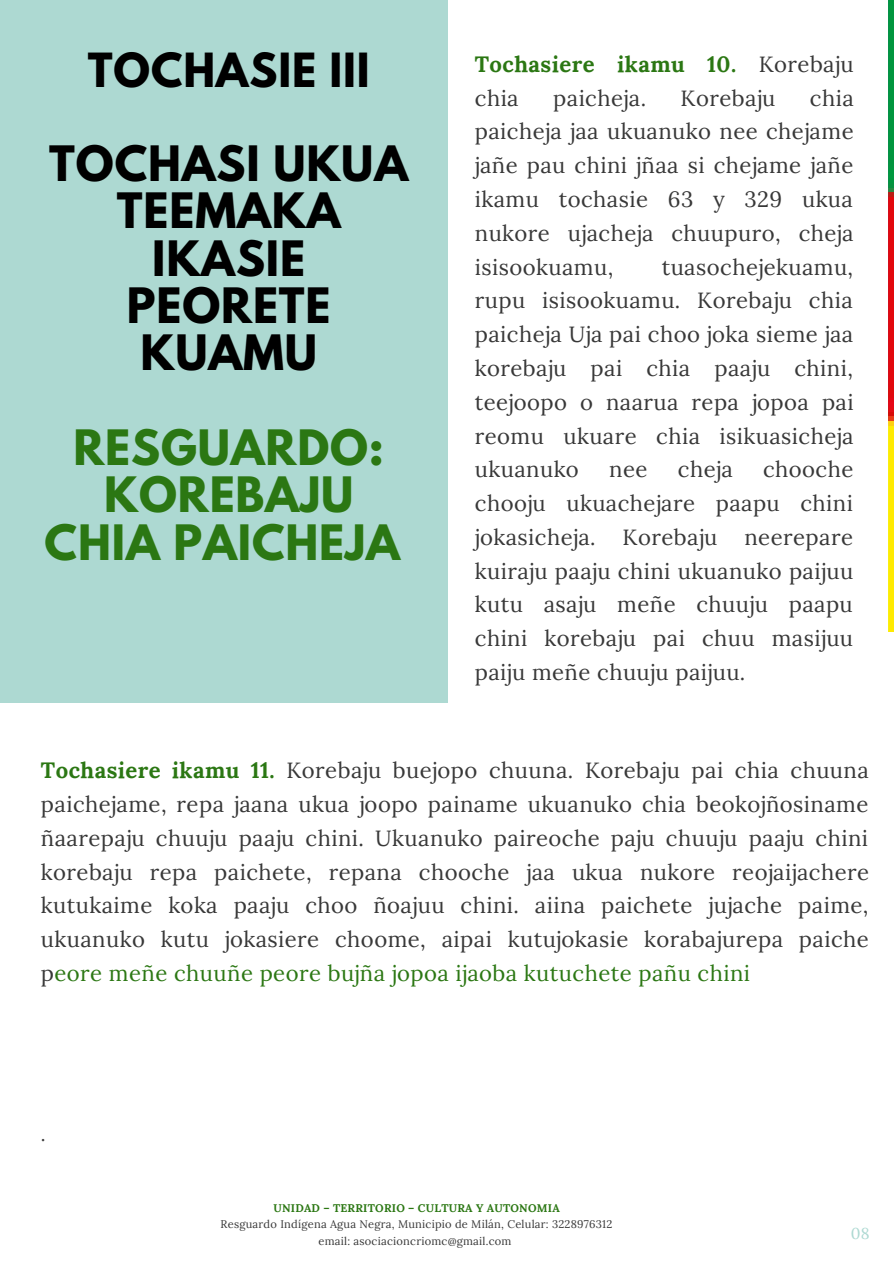
<style>
.page{position:relative;width:894px;height:1264px;background:#fff}
.page>*{position:absolute;margin:0;border:0;box-sizing:border-box;transform-origin:0 0}
.t1{font:700 43.2px/47.2px "League Spartan";letter-spacing:.02em;color:#000;text-align:center}
.t2{font:700 43.2px/47.2px "League Spartan";letter-spacing:.02em;color:#2b7713;text-align:center}
.t3{font:700 41.7px "League Spartan";letter-spacing:.02em;color:#000}
.t4{font:22.05px/33.8px "Lora";letter-spacing:.02em;color:#383838;text-align:justify}
.t5{font:700 22.05px/33.8px "Lora";letter-spacing:.02em;color:#2b7713}
.t6{font:19.35px "Lora";color:#383838}
.t7{font:15.75px "Lora";color:#add9d2}
.t8{font:11.1px/16.6px "Lora";letter-spacing:.02em;color:#383838;text-align:center}
.t9{font:700 11.1px "Lora";letter-spacing:.02em;color:#2b7713}
.s1{font-weight:400;color:#383838}
.s2{font-weight:700;color:#2b7713}
.s3{color:#2b7713}
</style>
<div class="page">
<div style="left:0;top:0;width:447px;height:702px;background:#add9d2"></div>
<img style="left:888px;top:0;width:5px;height:632px">
<h2 class="t3" style="left:88px;top:49px;width:283px">TOCHASIE III</h2>
<h1 class="t1" style="left:49px;top:146px;width:360px">TOCHASI UKUA<br>TEEMAKA<br>IKASIE<br>PEORETE<br>KUAMU</h1>
<h1 class="t2" style="left:45px;top:429px;width:357px">RESGUARDO:<br>KOREBAJU<br>CHIA PAICHEJA</h1>
<p class="t5" style="left:474px;top:47px;width:380px">Tochasiere ikamu 10. <span class="s1">Korebaju chia</span></p>
<p class="t4" style="left:474px;top:81px;width:380px;text-indent:335px">chia paicheja jaa ukuanuko nee chejame jañe pau chini jñaa si chejame jañe ikamu tochasie 63 y 329 ukua nukore ujacheja chuupuro, cheja isisookuamu,</p>
<p class="t4" style="left:553px;top:81px;width:94px">paicheja.</p>
<p class="t4" style="left:680px;top:81px;width:96px">Korebaju</p>
<p class="t4" style="left:474px;top:249px;width:380px;text-indent:187px">tuasochejekuamu, rupu isisookuamu. Korebaju chia paicheja Uja pai choo joka sieme jaa korebaju pai chia paaju chini, teejoopo o naarua repa jopoa pai reomu ukuare chia isikuasicheja ukuanuko</p>
<p class="t4" style="left:474px;top:452px;width:380px;text-indent:288px">chooche chooju ukuachejare paapu chini jokasicheja. Korebaju neerepare kuiraju paaju chini ukuanuko paijuu kutu asaju meñe chuuju paapu chini korebaju pai chuu masijuu paiju meñe chuuju paijuu.</p>
<p class="t4" style="left:609px;top:452px;width:40px">nee</p>
<p class="t4" style="left:677px;top:452px;width:56px">cheja</p>
<p class="t4" style="left:41px;top:753px;width:829px"><span class="s2">Tochasiere ikamu 11.</span> Korebaju buejopo chuuna. Korebaju pai chia chuuna paichejame, repa jaana ukua joopo painame ukuanuko chia beokojñosiname ñaarepaju chuuju paaju chini. Ukuanuko paireoche paju chuuju paaju chini korebaju repa paichete, repana chooche jaa ukua nukore reojaijachere kutukaime koka paaju choo ñoajuu chini. aiina paichete jujache paime, ukuanuko kutu jokasiere choome, aipai kutujokasie korabajurepa paiche p<span class="s3">eore meñe chuuñe peore bujña jopoa ijaoba kutuchete pañu chini</span></p>
<p class="t6" style="left:41px;top:1121px;width:6px">.</p>
<p class="t9" style="left:273px;top:1200px;width:288px">UNIDAD – TERRITORIO – CULTURA Y AUTONOMIA</p>
<p class="t8" style="left:220px;top:1215px;width:393px">Resguardo Indígena Agua Negra, Municipio de Milán, Celular: 3228976312 email: asociacioncriomc@gmail.com</p>
<p class="t7" style="left:850px;top:1222px;width:20px">08</p>
</div>
